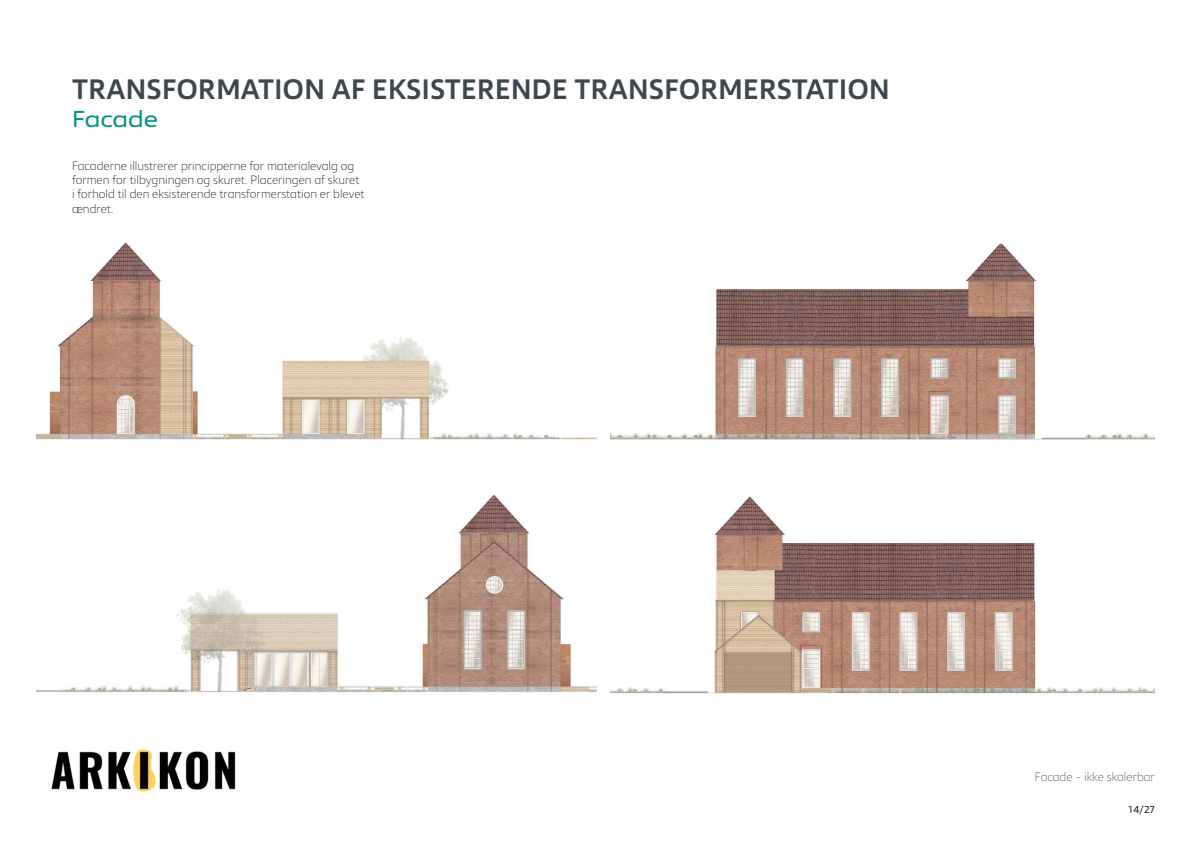
<style>
.page{position:relative;width:1191px;height:842px;background:#fff}
.page>*{position:absolute;margin:0;border:0;box-sizing:border-box;transform-origin:0 0}
.Overskrift{font:500 28px "Vast";letter-spacing:.01em;color:#3d474e}
.Lille_overskirft{font:23px "Vast L";color:#009182}
.Billedtekst{font:200 12px/14.4px "Vast";color:#000001}
.Billedtekst-2{font:200 12px "Vast";color:#3e3e3f}
.t1{font:10px "Vast";color:#231f20}
</style>
<div class="page">
<img style="left:610px;top:496px;width:545px;height:198px">
<img style="left:36px;top:494px;width:560px;height:199px">
<img style="left:36px;top:242px;width:560px;height:198px">
<img style="left:610px;top:243px;width:545px;height:197px">
<img style="left:51px;top:749px;width:185px;height:43px">
<p class="Overskrift" style="left:72px;top:71px;width:819px">TRANSFORMATION AF EKSISTERENDE TRANSFORMERSTATION</p>
<p class="Lille_overskirft" style="left:72px;top:104px;width:88px">Facade</p>
<p class="Billedtekst" style="left:72px;top:158px;width:294px">Facaderne illustrerer principperne for materialevalg og formen for tilbygningen og skuret. Placeringen af skuret i forhold til den eksisterende transformerstation er blevet ændret.</p>
<p class="Billedtekst-2" style="left:1034px;top:770px;width:122px">Facade - ikke skalerbar</p>
<p class="t1" style="left:1128px;top:803px;width:28px">14/27</p>
</div>
